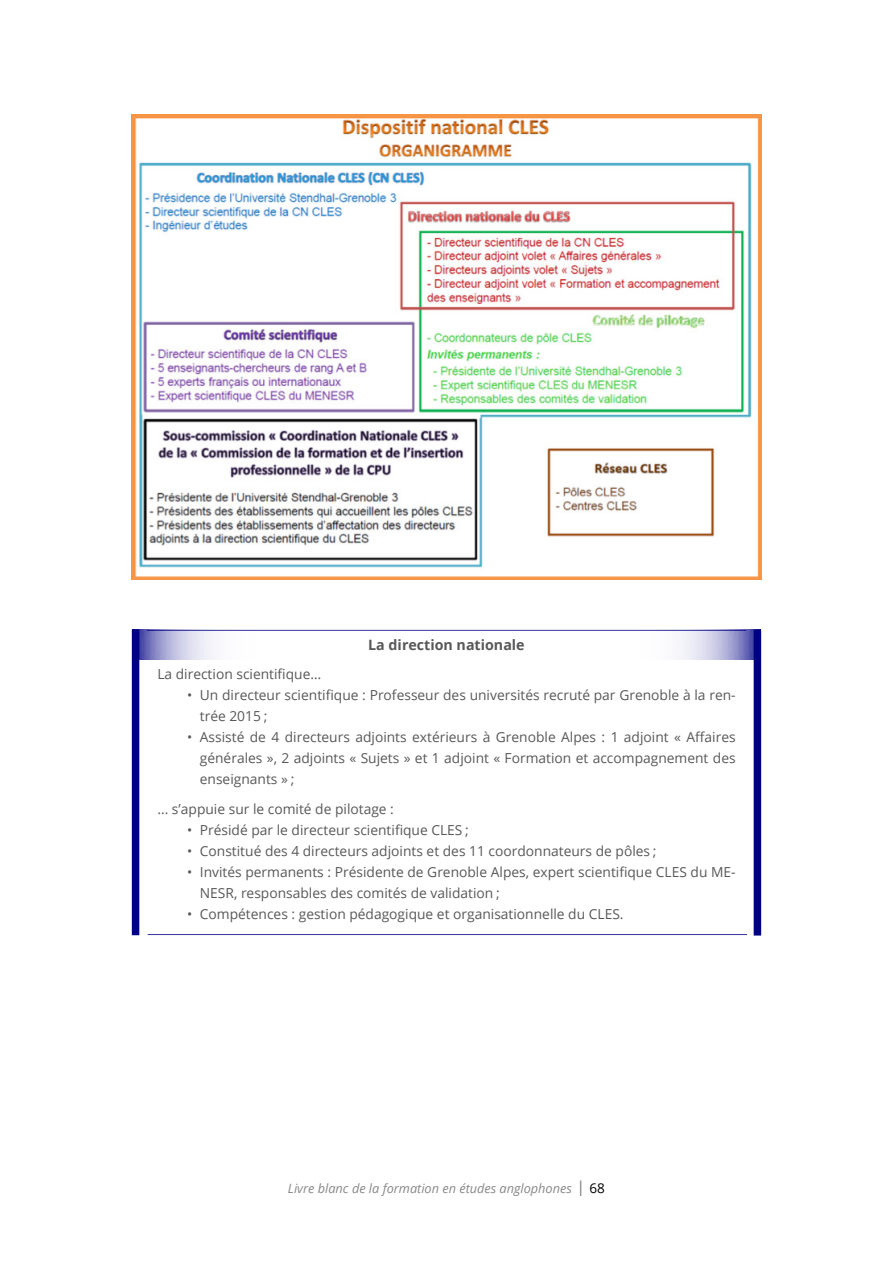
<style>
.page{position:relative;width:893px;height:1263px;background:#fff}
.page>*{position:absolute;margin:0;border:0;box-sizing:border-box;transform-origin:0 0}
.t1{font:700 14.25px "Open Sans";color:#58585a}
.t2{font:13.8px/21px "Open Sans";color:#58585a}
.t3{font:italic 12.75px "Open Sans";color:#87888a}
.s1{color:#707172}
.s2{font-style:normal;font-size:13.5px;color:#000}
</style>
<div class="page">
<svg style="left:139px;top:630px;width:615px;height:29px"></svg>
<hr style="left:147px;top:630px;width:599px;height:1px;background:#000084">
<div style="left:754px;top:630px;width:7px;height:305px;background:#000084"></div>
<div style="left:132px;top:629px;width:7px;height:306px;background:#000084"></div>
<hr style="left:148px;top:934px;width:599px;height:1px;background:#000084">
<img style="left:132px;top:115px;width:629px;height:465px">
<p class="t1" style="left:368px;top:634px;width:158px">La direction nationale</p>
<p class="t2" style="left:157px;top:663px;width:165px">La direction scientifique…</p>
<p class="t2" style="left:200px;top:684px;width:537px;text-indent:-13px">• Un directeur scientifique : Professeur des universités recruté par Grenoble à la ren&shy;trée 2015 ;</p>
<p class="t2" style="left:200px;top:726px;width:537px;text-align:justify;text-indent:-13px">• Assisté de 4 directeurs adjoints extérieurs à Grenoble Alpes : 1 adjoint « Affaires générales », 2 adjoints « Sujets » et 1 adjoint « Formation et accompagnement des enseignants » ;</p>
<p class="t2" style="left:157px;top:798px;width:238px">... s’appuie sur le comité de pilotage :</p>
<p class="t2" style="left:187px;top:819px;width:283px">• Présidé par le directeur scientifique CLES ;</p>
<p class="t2" style="left:187px;top:840px;width:471px">• Constitué des 4 directeurs adjoints et des 11 coordonnateurs de pôles ;</p>
<p class="t2" style="left:200px;top:861px;width:537px;text-indent:-13px">• Invités permanents : Présidente de Grenoble Alpes, expert scientifique CLES du ME-<br>NESR, responsables des comités de validation ;</p>
<p class="t2" style="left:187px;top:903px;width:438px">• Compétences : gestion pédagogique et organisationnelle du CLES.</p>
<p class="t3" style="left:288px;top:1179px;width:319px">Livre blanc de la formation en études anglophones <span class="s1">❘</span> <span class="s2">68</span></p>
</div>
